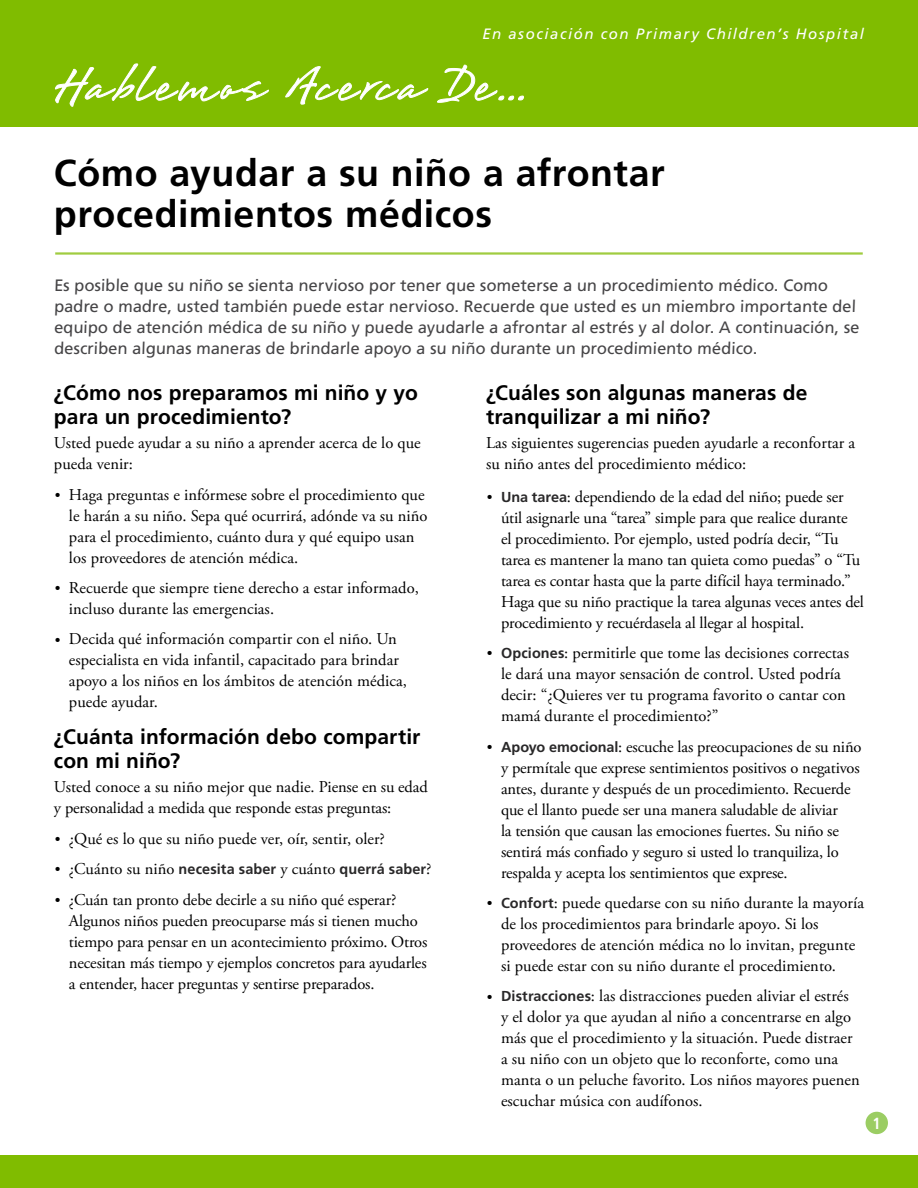
<style>
.page{position:relative;width:918px;height:1188px;background:#fff}
.page>*{position:absolute;margin:0;border:0;box-sizing:border-box;transform-origin:0 0}
.Title__h1{font:700 37.5px/41.2px "Frutiger LT Std";letter-spacing:.01em;color:#000}
.Level_1__h2{font:700 21px/24px "Frutiger LT Std";letter-spacing:.005em;color:#000}
.Main__p{font:16.5px/21px "Adobe Garamond Pro";color:#000}
.Opening_paragraph{font:16.5px/21px "Frutiger LT Std";color:#464547}
.t1{font:700 condensed 16.2px "Frutiger LT Std";color:#fff}
.t2{font:italic 15px "Frutiger LT Std";letter-spacing:.1em;color:#fff}
.t3{font:700 14.4px "Frutiger LT Std";letter-spacing:.005em;color:#292829}
.s1{font-size:15px}
.s2{font-family:"Adobe Garamond Pro";font-weight:400;font-size:15px;color:#000}
.s3{font-family:"Adobe Garamond Pro";font-weight:400;font-size:16.5px;color:#000}
.s4{font-family:"Frutiger LT Std";font-weight:700;font-size:14.4px;color:#292829}
</style>
<div class="page">
<div style="left:0;top:1156px;width:918px;height:32px;background:#80bc00"></div>
<div style="left:866px;top:1112px;width:22px;height:22px;background:#9bcd63;border-radius:50%"></div>
<div style="left:0;top:0;width:918px;height:127px;background:#80bc00"></div>
<svg style="left:55px;top:64px;width:469px;height:43px"></svg>
<hr style="left:55px;top:252px;width:808px;height:3px;background:#a0cc40">
<p class="t2" style="left:482px;top:25px;width:383px">En asociación con Primary Children’s Hospital</p>
<p class="Title__h1" style="left:54px;top:152px;width:612px">Cómo ayudar a su niño a afrontar procedimientos médicos</p>
<p class="Opening_paragraph" style="left:54px;top:275px;width:808px">Es posible que su niño se sienta nervioso por tener que someterse a un procedimiento médico. Como padre o madre, usted también puede estar nervioso. Recuerde que usted es un miembro importante del equipo de atención médica de su niño y puede ayudarle a afrontar al estrés y al dolor. A continuación, se describen algunas maneras de brindarle apoyo a su niño durante un procedimiento médico.</p>
<p class="Level_1__h2" style="left:54px;top:381px;width:365px">¿Cómo nos preparamos mi niño y yo para un procedimiento?</p>
<p class="Main__p" style="left:54px;top:433px;width:368px">Usted puede ayudar a su niño a aprender acerca de lo que pueda venir:</p>
<p class="Main__p" style="left:69px;top:484px;width:360px;text-indent:-14px"><span class="s1">•</span> Haga preguntas e infórmese sobre el procedimiento que le harán a su niño. Sepa qué ocurrirá, adónde va su niño para el procedimiento, cuánto dura y qué equipo usan los proveedores de atención médica.</p>
<p class="Main__p" style="left:69px;top:578px;width:351px;text-indent:-14px"><span class="s1">•</span> Recuerde que siempre tiene derecho a estar informado, incluso durante las emergencias.</p>
<p class="Main__p" style="left:69px;top:629px;width:339px;text-indent:-14px"><span class="s1">•</span> Decida qué información compartir con el niño. Un especialista en vida infantil, capacitado para brindar apoyo a los niños en los ámbitos de atención médica, puede ayudar.</p>
<p class="Level_1__h2" style="left:54px;top:725px;width:368px">¿Cuánta información debo compartir con mi niño?</p>
<p class="Main__p" style="left:54px;top:777px;width:375px">Usted conoce a su niño mejor que nadie. Piense en su edad y personalidad a medida que responde estas preguntas:</p>
<p class="Main__p" style="left:55px;top:829px;width:332px"><span class="s1">•</span> ¿Qué es lo que su niño puede ver, oír, sentir, oler?</p>
<p class="t3" style="left:55px;top:861px;width:378px"><span class="s2">•</span> <span class="s3">¿Cuánto su niño</span> necesita saber <span class="s3">y cuánto</span> querrá saber<span class="s3">?</span></p>
<p class="Main__p" style="left:69px;top:889px;width:360px;text-indent:-14px"><span class="s1">•</span> ¿Cuán tan pronto debe decirle a su niño qué esperar?<br>Algunos niños pueden preocuparse más si tienen mucho tiempo para pensar en un acontecimiento próximo. Otros necesitan más tiempo y ejemplos concretos para ayudarles a entender, hacer preguntas y sentirse preparados.</p>
<p class="Level_1__h2" style="left:486px;top:381px;width:323px">¿Cuáles son algunas maneras de tranquilizar a mi niño?</p>
<p class="Main__p" style="left:486px;top:433px;width:371px">Las siguientes sugerencias pueden ayudarle a reconfortar a su niño antes del procedimiento médico:</p>
<p class="Main__p" style="left:501px;top:487px;width:365px;text-indent:-14px"><span class="s1">•</span> <span class="s4">Una tarea</span>: dependiendo de la edad del niño; puede ser útil asignarle una “tarea” simple para que realice durante<br>el procedimiento. Por ejemplo, usted podría decir, “Tu tarea es mantener la mano tan quieta como puedas” o “Tu tarea es contar hasta que la parte difícil haya terminado.” Haga que su niño practique la tarea algunas veces antes del procedimiento y recuérdasela al llegar al hospital.</p>
<p class="Main__p" style="left:501px;top:643px;width:350px;text-indent:-14px"><span class="s1">•</span> <span class="s4">Opciones</span>: permitirle que tome las decisiones correctas le dará una mayor sensación de control. Usted podría decir: “¿Quieres ver tu programa favorito o cantar con mamá durante el procedimiento?”</p>
<p class="Main__p" style="left:501px;top:736px;width:362px;text-indent:-14px"><span class="s1">•</span> <span class="s4">Apoyo emocional</span>: escuche las preocupaciones de su niño y permítale que exprese sentimientos positivos o negativos antes, durante y después de un procedimiento. Recuerde que el llanto puede ser una manera saludable de aliviar<br>la tensión que causan las emociones fuertes. Su niño se sentirá más confiado y seguro si usted lo tranquiliza, lo respalda y acepta los sentimientos que exprese.</p>
<p class="Main__p" style="left:501px;top:893px;width:365px;text-indent:-14px"><span class="s1">•</span> <span class="s4">Confort</span>: puede quedarse con su niño durante la mayoría de los procedimientos para brindarle apoyo. Si los proveedores de atención médica no lo invitan, pregunte si puede estar con su niño durante el procedimiento.</p>
<p class="Main__p" style="left:501px;top:986px;width:360px;text-indent:-14px"><span class="s1">•</span> <span class="s4">Distracciones</span>: las distracciones pueden aliviar el estrés y el dolor ya que ayudan al niño a concentrarse en algo más que el procedimiento y la situación. Puede distraer a su niño con un objeto que lo reconforte, como una manta o un peluche favorito. Los niños mayores puenen escuchar música con audífonos.</p>
<p class="t1" style="left:873px;top:1113px;width:10px">1</p>
</div>
